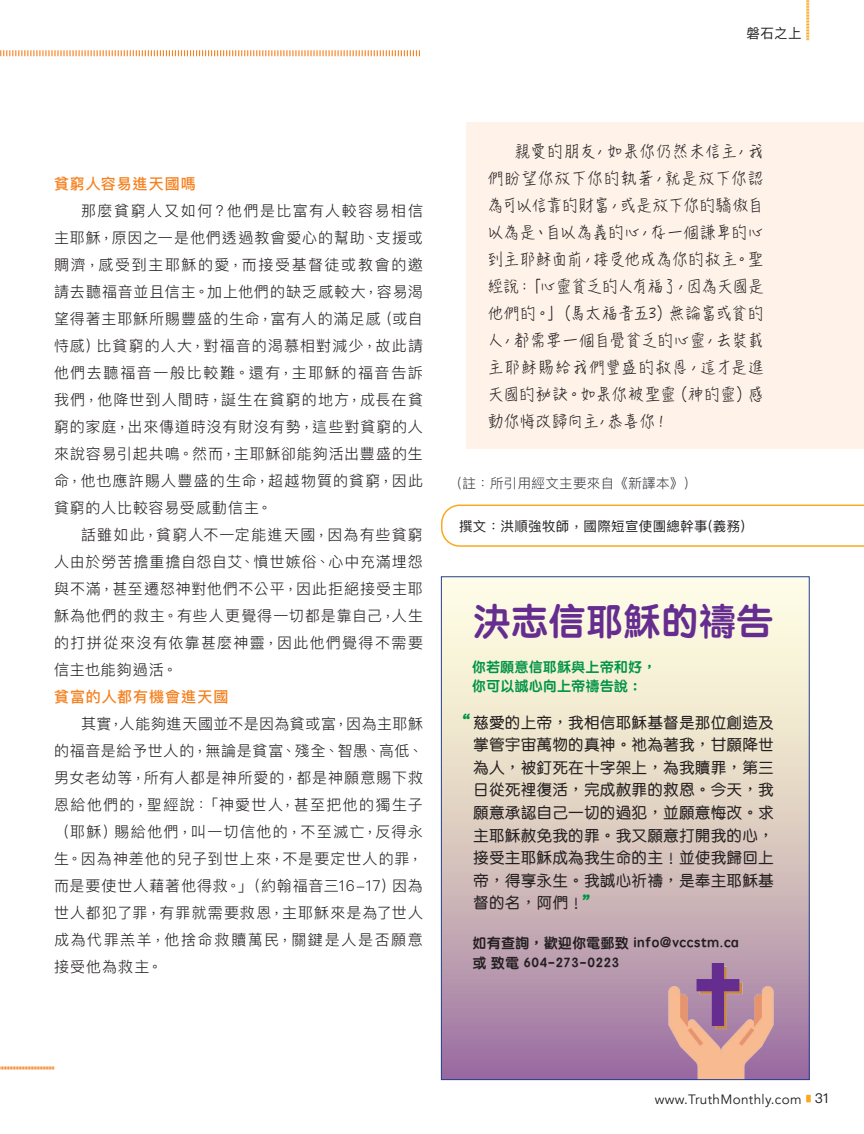
<style>
.page{position:relative;width:864px;height:1134px;background:#fff}
.page>*{position:absolute;margin:0;border:0;box-sizing:border-box;transform-origin:0 0}
.t1{font:36.15px "ST Yuanti TC Bold";letter-spacing:.04em;color:#662d91}
.t2{font:18px "ST Yuanti TC Bold";color:#009444}
.Body_Paragraph_v1_LIGHT_75{font:300 15px/27px "Ping Fang TC";letter-spacing:.075em;color:#231f20;text-align:justify}
.Body_Paragraph_v1_LIGHT_75-2{font:15px/27px "Hanzi Pen TC W3";letter-spacing:.055em;color:#231f20;text-align:justify}
.t3{font:15px/22.5px "ST Yuanti TC Regular";letter-spacing:.05em;color:#231f20;text-align:justify}
.Body_Paragraph_-_heading_Orange_Dark{font:500 15px "Ping Fang TC";letter-spacing:.065em;color:#f58120}
.t4{font:13.5px/19.5px "ST Yuanti TC Bold";letter-spacing:.05em;color:#231f20}
.Footer_Left_-_Chinese{font:13.5px "Ping Fang TC";letter-spacing:.025em;color:#231f20}
.t5{font:13.5px/19.5px "ST Yuanti TC Bold";letter-spacing:.05em;color:#009444}
.t6{font:13.5px "Avenir";letter-spacing:.025em;color:#231f20}
.Footer_Note_-_Chinese{font:300 13.5px "Ping Fang TC";letter-spacing:.025em;color:#3b3a40}
.s1{font-family:"Ping Fang TC"}
</style>
<div class="page">
<svg style="left:806px;top:1095px;width:5px;height:7px"></svg>
<svg style="left:806px;top:0;width:3px;height:40px"></svg>
<div style="left:466px;top:123px;width:398px;height:326px;background:#fef2e9"></div>
<svg style="left:441px;top:504px;width:423px;height:43px"></svg>
<svg style="left:0;top:50px;width:420px;height:6px"></svg>
<div style="left:441px;top:577px;width:368px;height:503px;background:linear-gradient(to bottom,#ffffe5,#a2799f)"></div>
<img style="left:648px;top:952px;width:146px;height:126px">
<svg style="left:697px;top:963px;width:42px;height:63px;background:#926498"></svg>
<svg style="left:0;top:1066px;width:54px;height:4px"></svg>
<p class="Footer_Left_-_Chinese" style="left:747px;top:25px;width:57px">磐石之上</p>
<p class="Body_Paragraph_-_heading_Orange_Dark" style="left:54px;top:175px;width:143px">貧窮人容易進天國嗎</p>
<p class="Body_Paragraph_v1_LIGHT_75" style="left:54px;top:197px;width:371px;text-indent:27px">那麼貧窮人又如何？他們是比富有人較容易相信主耶穌，原因之一是他們透過教會愛心的幫助、支援或賙濟，感受到主耶穌的愛，而接受基督徒或教會的邀請去聽福音並且信主。加上他們的缺乏感較大，容易渴望得著主耶穌所賜豐盛的生命，富有人的滿足感（或自恃感）比貧窮的人大，對福音的渴慕相對減少，故此請他們去聽福音一般比較難。還有，主耶穌的福音告訴我們，他降世到人間時，誕生在貧窮的地方，成長在貧窮的家庭，出來傳道時沒有財沒有勢，這些對貧窮的人來說容易引起共鳴。然而，主耶穌卻能夠活出豐盛的生命，他也應許賜人豐盛的生命，超越物質的貧窮，因此貧窮的人比較容易受感動信主。</p>
<p class="Body_Paragraph_v1_LIGHT_75" style="left:54px;top:521px;width:371px;text-indent:27px">話雖如此，貧窮人不一定能進天國，因為有些貧窮人由於勞苦擔重擔自怨自艾、憤世嫉俗、心中充滿埋怨與不滿，甚至遷怒神對他們不公平，因此拒絕接受主耶穌為他們的救主。有些人更覺得一切都是靠自己，人生的打拼從來沒有依靠甚麼神靈，因此他們覺得不需要信主也能夠過活。</p>
<p class="Body_Paragraph_-_heading_Orange_Dark" style="left:54px;top:688px;width:176px">貧富的人都有機會進天國</p>
<p class="Body_Paragraph_v1_LIGHT_75" style="left:54px;top:710px;width:371px;text-indent:27px">其實，人能夠進天國並不是因為貧或富，因為主耶穌的福音是給予世人的，無論是貧富、殘全、智愚、高低、男女老幼等，所有人都是神所愛的，都是神願意賜下救恩給他們的，聖經說：「神愛世人，甚至把他的獨生子（耶穌）賜給他們，叫一切信他的，不至滅亡，反得永生。因為神差他的兒子到世上來，不是要定世人的罪，而是要使世人藉著他得救。」（約翰福音三16-17）因為世人都犯了罪，有罪就需要救恩，主耶穌來是為了世人成為代罪羔羊，他捨命救贖萬民，關鍵是人是否願意接受他為救主。</p>
<p class="Body_Paragraph_v1_LIGHT_75-2" style="left:488px;top:138px;width:277px;text-indent:27px">親愛的朋友，如果你仍然未信主，我們盼望你放下你的執著，就是放下你認為可以信靠的財富，或是放下你的驕傲自以為是、自以為義的心，存一個謙卑的心到主耶穌面前，接受他成為你的救主。聖經說：「心靈貧乏的人有福了，因為天國是他們的。」（馬太福音五3）無論富或貧的人，都需要一個自覺貧乏的心靈，去裝載主耶穌賜給我們豐盛的救恩，這才是進天國的秘訣。如果你被聖靈（神的靈）感動你悔改歸向主，恭喜你！</p>
<p class="Footer_Note_-_Chinese" style="left:449px;top:475px;width:250px">（註：所引用經文主要來自《新譯本》）</p>
<p class="Footer_Left_-_Chinese" style="left:459px;top:518px;width:288px">撰文：洪順強牧師，國際短宣使團總幹事(義務)</p>
<h1 class="t1" style="left:474px;top:594px;width:300px">決志信耶穌的禱告</h1>
<p class="t5" style="left:472px;top:656px;width:186px">你若願意信耶穌與上帝和好︐你可以誠心向上帝禱告說︓</p>
<p class="t2" style="left:463px;top:707px;width:10px">“</p>
<p class="t3" style="left:474px;top:710px;width:302px">慈愛的上帝︐我相信耶穌基督是那位創造及掌管宇宙萬物的真神︒祂為著我︐甘願降世為人︐被釘死在十字架上︐為我贖罪︐第三日從死裡復活︐完成赦罪的救恩︒今天︐我願意承認自己一切的過犯︐並願意悔改︒求主耶穌赦免我的罪︒我又願意打開我的心︐接受主耶穌成為我生命的主︕並使我歸回上帝︐得享永生︒我誠心祈禱︐是奉主耶穌基督的名︐阿們︕</p>
<p class="t2" style="left:582px;top:889px;width:10px">”</p>
<p class="t4" style="left:473px;top:933px;width:267px">如有查詢︐歡迎你電郵致 info@vccstm.ca或 致電 604-273-0223</p>
<p class="t6" style="left:655px;top:1091px;width:176px">www.TruthMonthly.com <span class="s1">31</span></p>
</div>
